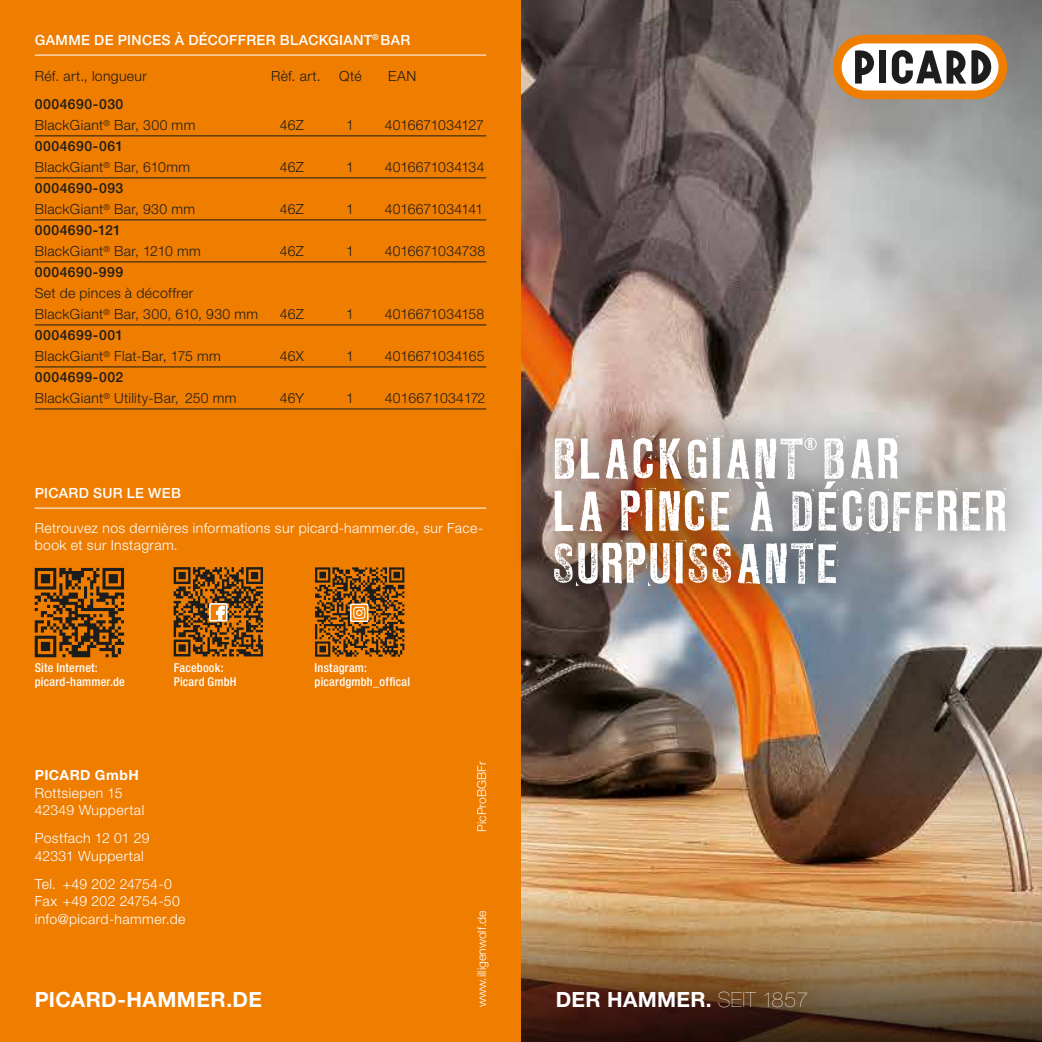
<style>
.page{position:relative;width:1042px;height:1042px;background:#fff}
.page>*{position:absolute;margin:0;border:0;box-sizing:border-box;transform-origin:0 0}
.t1{font:50.75px/52.3px "LL Rubber Grotesque OTF";letter-spacing:.015em;color:#fff}
.t2{font:700 21px "Helvetica Neue LT Pro";letter-spacing:.015em;color:#fff}
.t3{font:300 14px/21px "Helvetica Neue LT Pro";letter-spacing:.025em;color:#1d1d1b}
.t4{font:300 14px/17.5px "Helvetica Neue LT Pro";letter-spacing:.03em;color:#fff}
.t5{font:300 14px "Helvetica Neue LT Pro";letter-spacing:-.01em;color:#1d1d1b}
.t6{font:500 14px "Helvetica Neue LT Pro";letter-spacing:.025em;color:#fff}
.t7{font:300 14px "Helvetica Neue LT Pro";letter-spacing:-.025em;color:#1d1d1b}
.t8{font:300 14px "Helvetica Neue LT Pro";letter-spacing:-.005em;color:#1d1d1b}
.t9{font:500 14px "Helvetica Neue LT Pro";letter-spacing:.035em;color:#1d1d1b}
.t10{font:700 14px "Helvetica Neue LT Pro";letter-spacing:.035em;color:#fff}
.t11{font:500 condensed 12.25px/14px "Helvetica Neue LT Pro";letter-spacing:.02em;color:#fff}
.t12{font:300 12.25px "Helvetica Neue LT Pro";color:#fff}
.t13{font:10.33px "LL Rubber Grotesque OTF";color:#fff}
.s1{font-weight:500}
.s2{font-weight:200}
</style>
<div class="page">
<div style="left:0;top:0;width:521px;height:1042px;background:#ef7d00"></div>
<hr style="left:35px;top:55px;width:451px;height:1px;background:#fff">
<hr style="left:35px;top:508px;width:451px;height:1px;background:#fff">
<img style="left:521px;top:0;width:521px;height:878px">
<div style="left:833px;top:35px;width:174px;height:64px;background:#ef7d00;border-radius:32px"></div>
<div style="left:841px;top:43px;width:157px;height:47px;background:#fff;border-radius:24px"></div>
<svg style="left:855px;top:50px;width:19px;height:34px"></svg>
<div style="left:879px;top:51px;width:7px;height:32px;background:#1d1d1b"></div>
<svg style="left:892px;top:50px;width:99px;height:34px"></svg>
<div style="left:511px;top:393px;width:531px;height:234px;background:#1d1d1b;opacity:.4"></div>
<div style="left:805px;top:438px;width:11px;height:12px;border:1px solid #fff;border-radius:50%"></div>
<svg style="left:521px;top:878px;width:521px;height:164px;background:#916b45"></svg>
<hr style="left:35px;top:136px;width:451px;height:1px;background:#1d1d1b">
<hr style="left:35px;top:178px;width:451px;height:1px;background:#1d1d1b">
<hr style="left:35px;top:220px;width:451px;height:1px;background:#1d1d1b">
<hr style="left:35px;top:262px;width:451px;height:1px;background:#1d1d1b">
<hr style="left:35px;top:325px;width:451px;height:1px;background:#1d1d1b">
<hr style="left:35px;top:367px;width:451px;height:1px;background:#1d1d1b">
<hr style="left:35px;top:409px;width:451px;height:1px;background:#1d1d1b">
<svg style="left:35px;top:568px;width:89px;height:89px"></svg>
<svg style="left:174px;top:567px;width:89px;height:89px"></svg>
<svg style="left:315px;top:567px;width:89px;height:90px"></svg>
<p class="t6" style="left:35px;top:31px;width:377px">GAMME DE PINCES À DÉCOFFRER BLACKGIANT<sup>®</sup> BAR</p>
<p class="t3" style="left:35px;top:66px;width:114px">Réf. art., longueur</p>
<p class="t3" style="left:271px;top:66px;width:51px">Rèf. art.</p>
<p class="t3" style="left:339px;top:66px;width:24px">Qté</p>
<p class="t3" style="left:388px;top:66px;width:30px">EAN</p>
<p class="t3" style="left:35px;top:94px;width:162px"><span class="s1">0004690-030<br></span>BlackGiant<sup>®</sup> Bar, 300 mm</p>
<p class="t3" style="left:280px;top:115px;width:26px">46Z</p>
<p class="t3" style="left:346px;top:115px;width:9px">1</p>
<p class="t5" style="left:385px;top:117px;width:101px">4016671034127</p>
<p class="t3" style="left:35px;top:136px;width:157px"><span class="s1">0004690-061<br></span>BlackGiant<sup>®</sup> Bar, 610mm</p>
<p class="t3" style="left:35px;top:178px;width:162px"><span class="s1">0004690-093<br></span>BlackGiant<sup>®</sup> Bar, 930 mm</p>
<p class="t3" style="left:35px;top:220px;width:168px"><span class="s1">0004690-121<br></span>BlackGiant<sup>®</sup> Bar, 1210 mm</p>
<p class="t9" style="left:35px;top:264px;width:90px">0004690-999</p>
<p class="t3" style="left:35px;top:283px;width:225px">Set de pinces à décoffrer<br>BlackGiant<sup>®</sup> Bar, 300, 610, 930 mm</p>
<p class="t3" style="left:35px;top:325px;width:188px"><span class="s1">0004699-001<br></span>BlackGiant<sup>®</sup> Flat-Bar, 175 mm</p>
<p class="t3" style="left:35px;top:367px;width:203px"><span class="s1">0004699-002<br></span>BlackGiant<sup>®</sup> Utility-Bar, 250 mm</p>
<p class="t3" style="left:280px;top:157px;width:26px">46Z</p>
<p class="t3" style="left:346px;top:157px;width:9px">1</p>
<p class="t5" style="left:385px;top:159px;width:101px">4016671034134</p>
<p class="t3" style="left:280px;top:199px;width:26px">46Z</p>
<p class="t3" style="left:346px;top:199px;width:9px">1</p>
<p class="t7" style="left:385px;top:201px;width:100px">4016671034141</p>
<p class="t3" style="left:280px;top:241px;width:26px">46Z</p>
<p class="t3" style="left:346px;top:241px;width:9px">1</p>
<p class="t8" style="left:385px;top:243px;width:102px">4016671034738</p>
<p class="t3" style="left:280px;top:304px;width:26px">46Z</p>
<p class="t3" style="left:346px;top:304px;width:9px">1</p>
<p class="t5" style="left:385px;top:306px;width:101px">4016671034158</p>
<p class="t3" style="left:280px;top:346px;width:25px">46X</p>
<p class="t3" style="left:346px;top:346px;width:9px">1</p>
<p class="t5" style="left:385px;top:348px;width:101px">4016671034165</p>
<p class="t3" style="left:280px;top:388px;width:26px">46Y</p>
<p class="t3" style="left:346px;top:388px;width:9px">1</p>
<p class="t3" style="left:385px;top:388px;width:102px">4016671034172</p>
<p class="t6" style="left:35px;top:484px;width:148px">PICARD SUR LE WEB</p>
<p class="t4" style="left:35px;top:519px;width:450px">Retrouvez nos dernières informations sur picard-hammer.de, sur Face&shy;book et sur Instagram.</p>
<p class="t11" style="left:35px;top:660px;width:92px">Site Internet: picard-hammer.de</p>
<p class="t11" style="left:174px;top:660px;width:64px">Facebook:<br>Picard GmbH</p>
<p class="t11" style="left:315px;top:660px;width:97px">Instagram: picardgmbh_offical</p>
<p class="t10" style="left:35px;top:767px;width:106px">PICARD GmbH</p>
<p class="t4" style="left:35px;top:784px;width:111px">Rottsiepen 15<br>42349 Wuppertal</p>
<p class="t4" style="left:35px;top:829px;width:117px">Postfach 12 01 29<br>42331 Wuppertal</p>
<p class="t4" style="left:35px;top:875px;width:152px">Tel. +49 202 24754-0<br>Fax +49 202 24754-50 info@picard-hammer.de</p>
<h2 class="t2" style="left:35px;top:987px;width:229px">PICARD-HAMMER.DE</h2>
<p class="t12" style="left:474px;top:832px;width:72px;rotate:-90deg">PicProBGBFr</p>
<p class="t12" style="left:474px;top:1007px;width:98px;rotate:-90deg">www.illigenwolf.de</p>
<h1 class="t1" style="left:552px;top:434px;width:349px">BLACKGIANT BAR</h1>
<p class="t13" style="left:808px;top:438px;width:6px">R</p>
<h1 class="t1" style="left:552px;top:486px;width:457px">LA PINCE À DÉCOFFRER<br>SURPUISSANTE</h1>
<h2 class="t2" style="left:556px;top:987px;width:254px">DER HAMMER. <span class="s2">SEIT 1857</span></h2>
</div>
